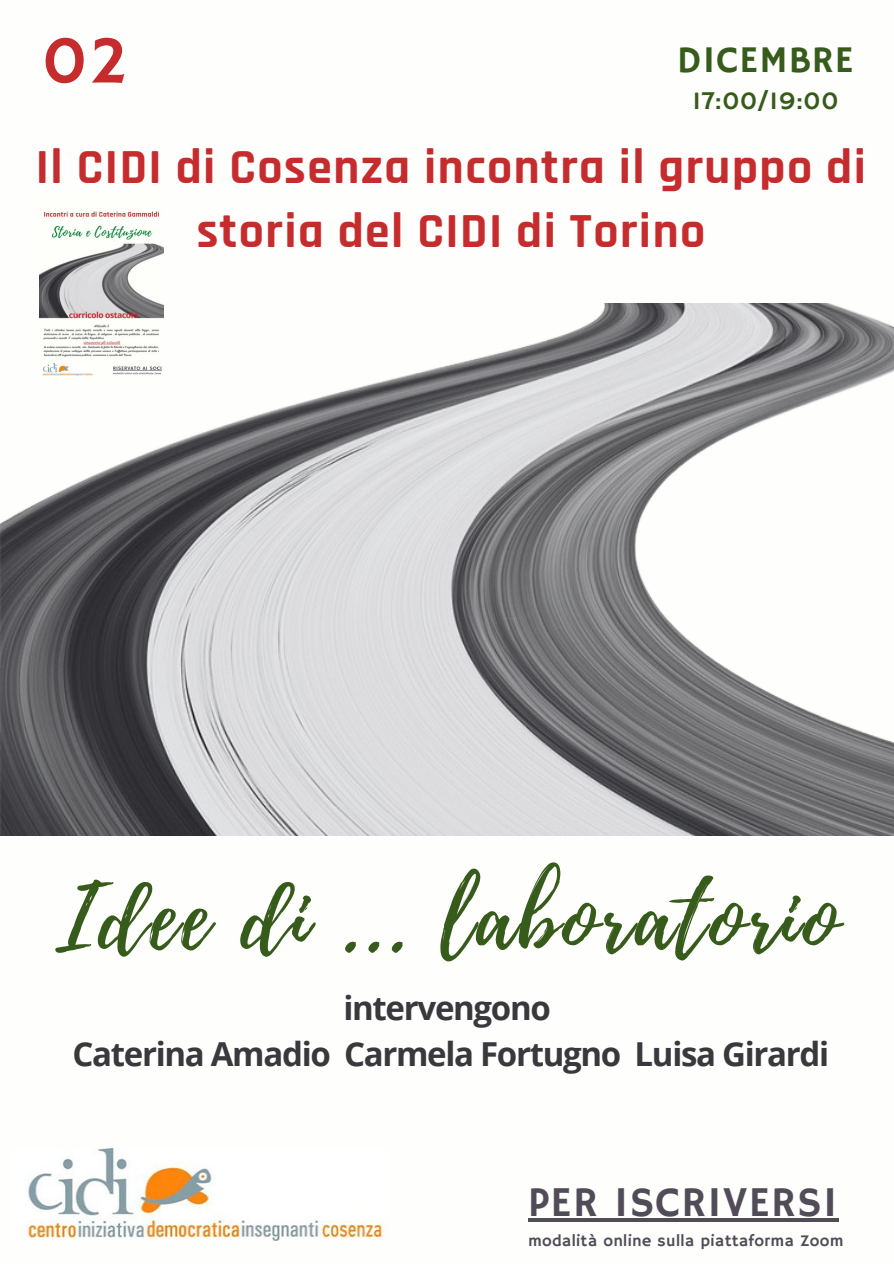
<style>
.page{position:relative;width:894px;height:1264px;background:#fff}
.page>*{position:absolute;margin:0;border:0;box-sizing:border-box;transform-origin:0 0}
.t1{font:90.15px "Playlist Script";letter-spacing:.04em;color:#365b1b}
.t2{font:67.5px "Hammersmith One";color:#c62c2d}
.t3{font:700 49.5px/64.2px "Rajdhani";letter-spacing:.03em;color:#c62c2d;text-align:center}
.t4{font:42.3px "Hammersmith One";letter-spacing:.03em;color:#514c58}
.t5{font:37.5px "Hammersmith One";letter-spacing:.03em;color:#365b1b}
.t6{font:700 33px/46.2px "Open Sans";letter-spacing:-.04em;color:#39383d;text-align:center}
.t7{font:25.5px "Hammersmith One";letter-spacing:.03em;color:#365b1b}
.t8{font:16.5px "Hammersmith One";letter-spacing:.015em;color:#514c58}
</style>
<div class="page">
<img style="left:25px;top:1148px;width:361px;height:91px">
<img style="left:0;top:303px;width:893px;height:532px">
<img style="left:39px;top:211px;width:124px;height:167px">
<hr style="left:528px;top:1218px;width:310px;height:3px;background:#514c58">
<h2 class="t2" style="left:42px;top:22px;width:88px">02</h2>
<p class="t5" style="left:676px;top:38px;width:178px">DICEMBRE</p>
<p class="t7" style="left:692px;top:86px;width:147px">17:00/19:00</p>
<p class="t3" style="left:36px;top:136px;width:831px">Il CIDI di Cosenza incontra il gruppo di storia del CIDI di Torino</p>
<h1 class="t1" style="left:55px;top:853px;width:783px">Idee di ... laboratorio</h1>
<p class="t6" style="left:72px;top:983px;width:758px">intervengono<br>Caterina Amadio Carmela Fortugno Luisa Girardi</p>
<p class="t4" style="left:528px;top:1177px;width:310px">PER ISCRIVERSI</p>
<p class="t8" style="left:528px;top:1231px;width:317px">modalità online sulla piattaforma Zoom</p>
</div>
